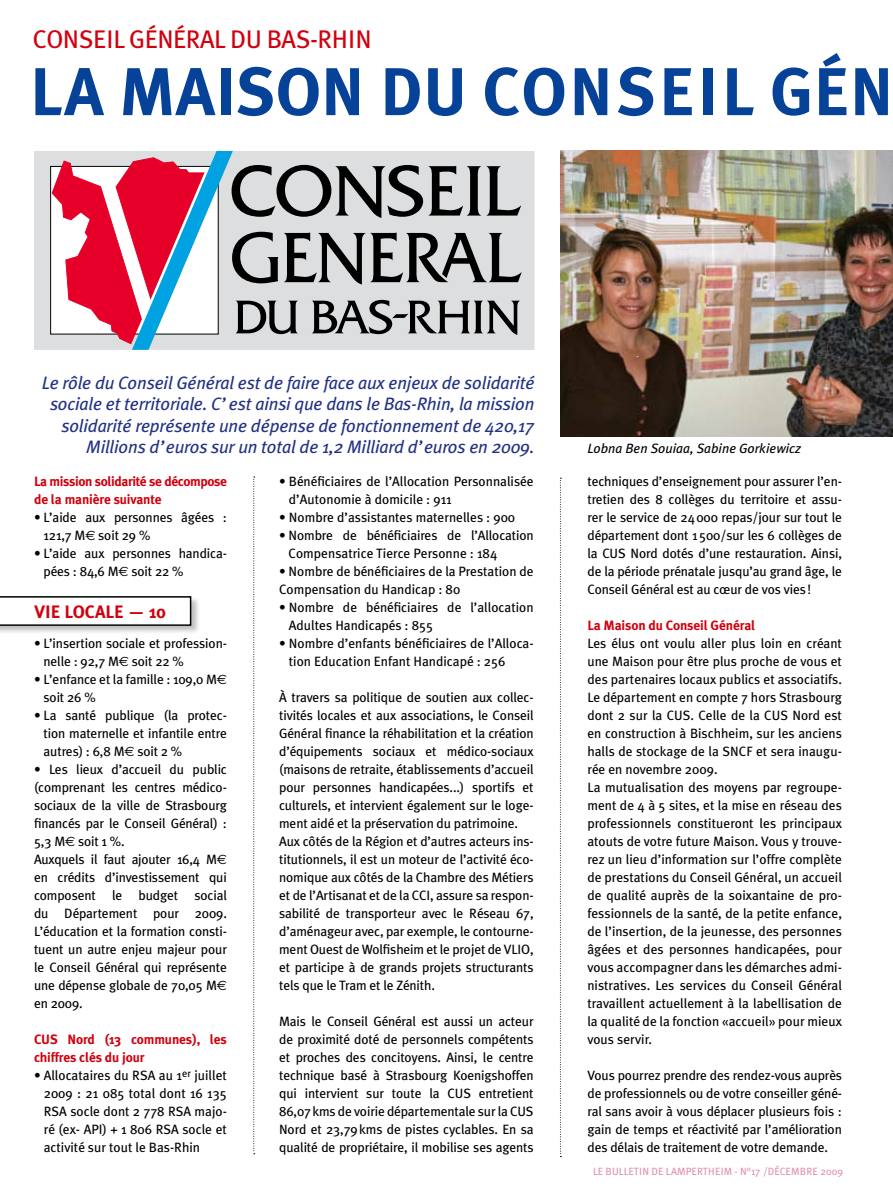
<style>
.page{position:relative;width:893px;height:1191px;background:#fff}
.page>*{position:absolute;margin:0;border:0;box-sizing:border-box;transform-origin:0 0}
.t1{font:700 67.5px "Meta Plus";color:#064298}
.t2{font:25.5px "Meta Plus";letter-spacing:-.015em;color:#d1010e}
.t3{font:italic 18px/21.6px "Meta Plus";letter-spacing:-.01em;color:#243285;text-align:right}
.t4{font:700 18px "Meta Plus";color:#d1010e}
.t5{font:13.5px/18px "Meta Plus";letter-spacing:-.01em;color:#000}
.t6{font:700 13.5px/18px "Meta Plus";letter-spacing:-.01em;color:#d1010e}
.t7{font:700 13.5px/18px "Meta Plus";letter-spacing:-.03em;color:#d1010e}
.t8{font:italic 13.5px "Meta Plus";color:#000}
.t9{font:10.5px "Meta Plus";letter-spacing:.005em;color:#e190b1}
.s1{font-family:"Euro Sans"}
</style>
<div class="page">
<div style="left:0;top:595px;width:201px;height:40px;background:#000;opacity:.25"></div>
<svg style="left:0;top:596px;width:191px;height:30px"></svg>
<svg style="left:253px;top:476px;width:2px;height:678px"></svg>
<svg style="left:560px;top:478px;width:1px;height:679px"></svg>
<div style="left:35px;top:152px;width:499px;height:197px;background:#dcdee0"></div>
<svg style="left:52px;top:151px;width:470px;height:199px"></svg>
<img style="left:561px;top:151px;width:332px;height:286px">
<h2 class="t2" style="left:33px;top:24px;width:340px">CONSEIL GÉNÉRAL DU BAS-RHIN</h2>
<h1 class="t1" style="left:30px;top:53px;width:865px">LA MAISON DU CONSEIL GÉN</h1>
<p class="t3" style="left:42px;top:371px;width:494px">Le rôle du Conseil Général est de faire face aux enjeux de solidarité sociale et territoriale. C’est ainsi que dans le Bas-Rhin, la mission solidarité représente une dépense de fonctionnement de 420,17<br>Millions d’euros sur un total de 1,2 Milliard d’euros en 2009.</p>
<p class="t7" style="left:34px;top:472px;width:194px">La mission solidarité se décompose de la manière suivante</p>
<p class="t5" style="left:44px;top:508px;width:185px;text-indent:-10px">• L’aide aux personnes âgées :<br>121,7 M<span class="s1">E</span> soit 29 %</p>
<p class="t5" style="left:44px;top:544px;width:185px;text-indent:-10px">• L’aide aux personnes handica&shy;pées : 84,6 M<span class="s1">E</span> soit 22 %</p>
<h3 class="t4" style="left:35px;top:601px;width:133px">VIE LOCALE — 10</h3>
<p class="t5" style="left:44px;top:634px;width:185px;text-indent:-10px">• L’insertion sociale et profession&shy;nelle : 92,7 M<span class="s1">E</span> soit 22 %</p>
<p class="t5" style="left:44px;top:670px;width:185px;text-indent:-10px">• L’enfance et la famille : 109,0 M<span class="s1">E </span>soit 26 %</p>
<p class="t5" style="left:44px;top:706px;width:185px;text-align:justify;text-indent:-10px">• La santé publique (la protec&shy;tion maternelle et infantile entre autres) : 6,8 M<span class="s1">E</span> soit 2 %</p>
<p class="t5" style="left:34px;top:760px;width:194px">• Les lieux d’accueil du public (comprenant les centres médico&shy;sociaux de la ville de Strasbourg financés par le Conseil Général) :<br>5,3 M<span class="s1">E</span> soit 1 %.<br>Auxquels il faut ajouter 16,4 M<span class="s1">E </span>en crédits d’investissement qui composent le budget social du Département pour 2009.<br>L’éducation et la formation consti&shy;tuent un autre enjeu majeur pour le Conseil Général qui représente une dépense globale de 70,05 M<span class="s1">E </span>en 2009.</p>
<p class="t6" style="left:34px;top:1030px;width:194px">CUS Nord (13 communes), les chiffres clés du jour</p>
<p class="t5" style="left:44px;top:1066px;width:185px;text-align:justify;text-indent:-10px">• Allocataires du RSA au 1<sup>er</sup> juillet 2009 : 21 085 total dont 16 135<br>RSA socle dont 2 778 RSA majo&shy;ré (ex- API) + 1 806 RSA socle et activité sur tout le Bas-Rhin</p>
<p class="t5" style="left:289px;top:472px;width:246px;text-indent:-10px">• Bénéficiaires de l’Allocation Personnalisée d’Autonomie à domicile : 911</p>
<p class="t5" style="left:279px;top:508px;width:238px">• Nombre d’assistantes maternelles : 900</p>
<p class="t5" style="left:289px;top:526px;width:247px;text-indent:-10px">• Nombre de bénéficiaires de l’Allocation<br>Compensatrice Tierce Personne : 184</p>
<p class="t5" style="left:279px;top:562px;width:256px">• Nombre de bénéficiaires de la Prestation de<br>Compensation du Handicap : 80</p>
<p class="t5" style="left:289px;top:598px;width:246px;text-indent:-10px">• Nombre de bénéficiaires de l’allocation<br>Adultes Handicapés : 855</p>
<p class="t5" style="left:289px;top:634px;width:246px;text-indent:-10px">• Nombre d’enfants bénéficiaires de l’Alloca&shy;tion Education Enfant Handicapé : 256</p>
<p class="t5" style="left:279px;top:688px;width:256px">À travers sa politique de soutien aux collec&shy;tivités locales et aux associations, le Conseil Général finance la réhabilitation et la création d’équipements sociaux et médico-sociaux (maisons de retraite, établissements d’accueil pour personnes handicapées...) sportifs et culturels, et intervient également sur le loge&shy;ment aidé et la préservation du patrimoine.<br>Aux côtés de la Région et d’autres acteurs ins&shy;titutionnels, il est un moteur de l’activité éco&shy;nomique aux côtés de la Chambre des Métiers et de l’Artisanat et de la CCI, assure sa respon&shy;sabilité de transporteur avec le Réseau 67, d’aménageur avec, par exemple, le contourne&shy;ment Ouest de Wolfisheim et le projet de VLIO, et participe à de grands projets structurants tels que le Tram et le Zénith.</p>
<p class="t5" style="left:279px;top:1012px;width:256px;text-align:justify">Mais le Conseil Général est aussi un acteur de proximité doté de personnels compétents et proches des concitoyens. Ainsi, le centre technique basé à Strasbourg Koenigshoffen qui intervient sur toute la CUS entretient 86,07kms de voirie départementale sur la CUS Nord et 23,79kms de pistes cyclables. En sa qualité de propriétaire, il mobilise ses agents</p>
<p class="t8" style="left:587px;top:440px;width:215px">Lobna Ben Souiaa, Sabine Gorkiewicz</p>
<p class="t5" style="left:587px;top:472px;width:256px;text-align:justify">techniques d’enseignement pour assurer l’en&shy;tretien des 8 collèges du territoire et assu&shy;rer le service de 24000 repas/jour sur tout le département dont 1500/sur les 6 collèges de la CUS Nord dotés d’une restauration. Ainsi, de la période prénatale jusqu’au grand âge, le Conseil Général est au cœur de vos vies!</p>
<p class="t6" style="left:587px;top:616px;width:169px">La Maison du Conseil Général</p>
<p class="t5" style="left:587px;top:634px;width:256px">Les élus ont voulu aller plus loin en créant une Maison pour être plus proche de vous et des partenaires locaux publics et associatifs.<br>Le département en compte 7 hors Strasbourg dont 2 sur la CUS. Celle de la CUS Nord est en construction à Bischheim, sur les anciens halls de stockage de la SNCF et sera inaugu&shy;rée en novembre 2009.<br>La mutualisation des moyens par regroupe&shy;ment de 4 à 5 sites, et la mise en réseau des professionnels constitueront les principaux atouts de votre future Maison. Vous y trouve&shy;rez un lieu d’information sur l’offre complète de prestations du Conseil Général, un accueil de qualité auprès de la soixantaine de pro&shy;fessionnels de la santé, de la petite enfance, de l’insertion, de la jeunesse, des personnes âgées et des personnes handicapées, pour vous accompagner dans les démarches admi&shy;nistratives. Les services du Conseil Général travaillent actuellement à la labellisation de la qualité de la fonction «accueil» pour mieux vous servir.</p>
<p class="t5" style="left:587px;top:1066px;width:256px;text-align:justify">Vous pourrez prendre des rendez-vous auprès de professionnels ou de votre conseiller géné&shy;ral sans avoir à vous déplacer plusieurs fois : gain de temps et réactivité par l’amélioration des délais de traitement de votre demande.</p>
<p class="t9" style="left:593px;top:1165px;width:251px">LE BULLETIN DE LAMPERTHEIM - N°17 /DÉCEMBRE 2009</p>
</div>
